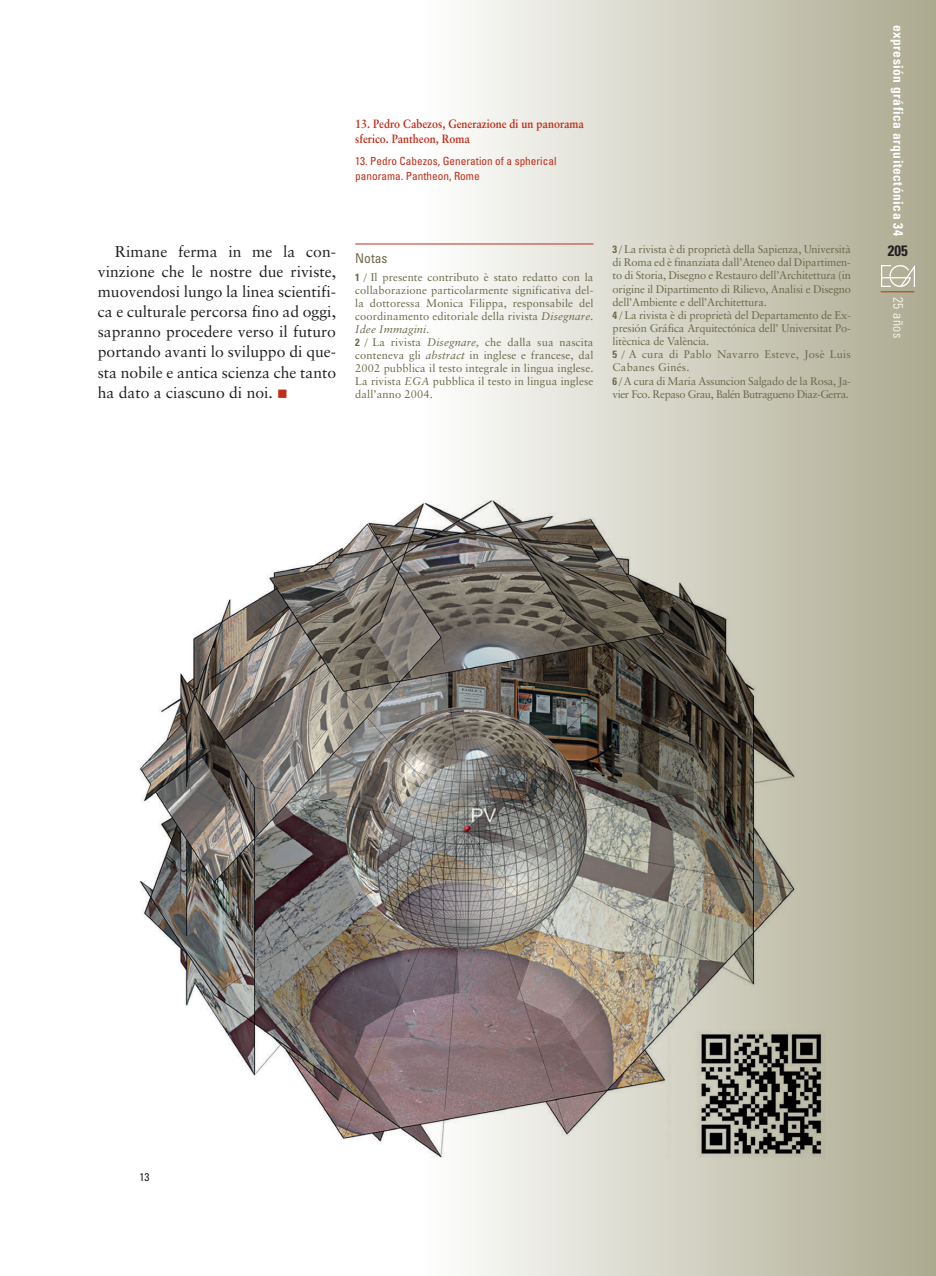
<style>
.page{position:relative;width:936px;height:1276px;background:#fff}
.page>*{position:absolute;margin:0;border:0;box-sizing:border-box;transform-origin:0 0}
.t1{font:15.75px/20.1px "Sabon";color:#231f20;text-align:justify}
.t2{font:700 condensed 15px "Univers";color:#231f20}
.t3{font:700 condensed 13.5px "Univers";letter-spacing:.035em;color:#fff}
.t4{font:300 condensed 13.5px "Univers";letter-spacing:.035em;color:#fff}
.t5{font:condensed 13.5px "Univers";color:#6d6a4a}
.t6{font:700 12px/14.2px "Sabon";color:#c02d19;scale:.9 1}
.t7{font:condensed 11.25px/14.2px "Univers";color:#c02d19}
.PIES_DE_FOTO_INGLES{font:condensed 11.25px "Univers";color:#231f20}
.Endnote_Text{font:11.1px/13px "Sabon";letter-spacing:-.015em;color:#6d6a4a;text-align:justify}
.Endnote_Text-2{font:11.1px/13.2px "Sabon";letter-spacing:-.04em;color:#6d6a4a}
.Endnote_Text-3{font:11.1px/13.2px "Sabon";letter-spacing:.02em;color:#6d6a4a}
.s1{color:#c02d19}
.s2{font-family:"Univers";font-weight:700;font-stretch:condensed;font-size:10.5px}
.s3{font-family:"Univers";font-weight:300;font-stretch:condensed;font-size:10.5px}
.s4{font-style:italic}
</style>
<div class="page">
<img style="left:139px;top:0;width:796px;height:1276px">
<hr style="left:355px;top:244px;width:238px;height:1px;background:#c02d19">
<img style="left:880px;top:265px;width:34px;height:21px">
<hr style="left:880px;top:291px;width:34px;height:1px;background:#c02d19">
<p class="t6" style="left:355px;top:117px;width:256px">13. Pedro Cabezos, Generazione di un panorama sferico. Pantheon, Roma</p>
<p class="t7" style="left:355px;top:154px;width:203px">13. Pedro Cabezos, Generation of a spherical panorama. Pantheon, Rome</p>
<p class="t1" style="left:98px;top:241px;width:240px;text-indent:17px">Rimane ferma in me la con&shy;vinzione che le nostre due riviste, muovendosi lungo la linea scientifi&shy;ca e culturale percorsa fino ad oggi, sapranno procedere verso il futuro portando avanti lo sviluppo di que&shy;sta nobile e antica scienza che tanto ha dato a ciascuno di noi. <span class="s1">■</span></p>
<p class="t5" style="left:355px;top:250px;width:34px">Notas</p>
<p class="Endnote_Text" style="left:355px;top:270px;width:240px"><span class="s2">1</span> <span class="s3">/</span> Il presente contributo è stato redatto con la collaborazione particolarmente significativa del&shy;la dottoressa Monica Filippa, responsabile del coordinamento editoriale della rivista <span class="s4">Disegnare.<br>Idee Immagini.</span></p>
<p class="Endnote_Text" style="left:355px;top:335px;width:240px"><span class="s2">2</span> <span class="s3">/</span> La rivista <span class="s4">Disegnare,</span> che dalla sua nascita conteneva gli <span class="s4">abstract</span> in inglese e francese, dal 2002 pubblica il testo integrale in lingua inglese.<br>La rivista <span class="s4">EGA</span> pubblica il testo in lingua inglese dall’anno 2004.</p>
<p class="Endnote_Text" style="left:612px;top:242px;width:240px"><span class="s2">3</span> <span class="s3">/</span> La rivista è di proprietà della Sapienza, Università di Roma ed è finanziata dall’Ateneo dal Dipartimen&shy;to di Storia, Disegno e Restauro dell’Architettura (in origine il Dipartimento di Rilievo, Analisi e Disegno dell’Ambiente e dell’Architettura.</p>
<p class="Endnote_Text" style="left:612px;top:308px;width:240px"><span class="s2">4</span> <span class="s3">/</span> La rivista è di proprietà del Departamento de Ex&shy;presión Gráfica Arquitectónica dell’ Universitat Po&shy;litècnica de València.</p>
<p class="Endnote_Text-3" style="left:612px;top:348px;width:240px"><span class="s2">5</span> <span class="s3">/</span> A cura di Pablo Navarro Esteve, Josè Luis<br>Cabanes Ginés.</p>
<p class="Endnote_Text-2" style="left:612px;top:374px;width:240px"><span class="s2">6</span> <span class="s3">/</span> A cura di Maria Assuncion Salgado de la Rosa, Ja&shy;vier Fco. Repaso Grau, Balén Butragueno Diaz-Gerra.</p>
<p class="t3" style="left:906px;top:25px;width:213px;rotate:90deg">expresión gráfica arquitectónica 34</p>
<p class="t2" style="left:887px;top:242px;width:21px">205</p>
<p class="t4" style="left:906px;top:297px;width:43px;rotate:90deg">25 años</p>
<p class="PIES_DE_FOTO_INGLES" style="left:139px;top:1170px;width:11px">13</p>
</div>
